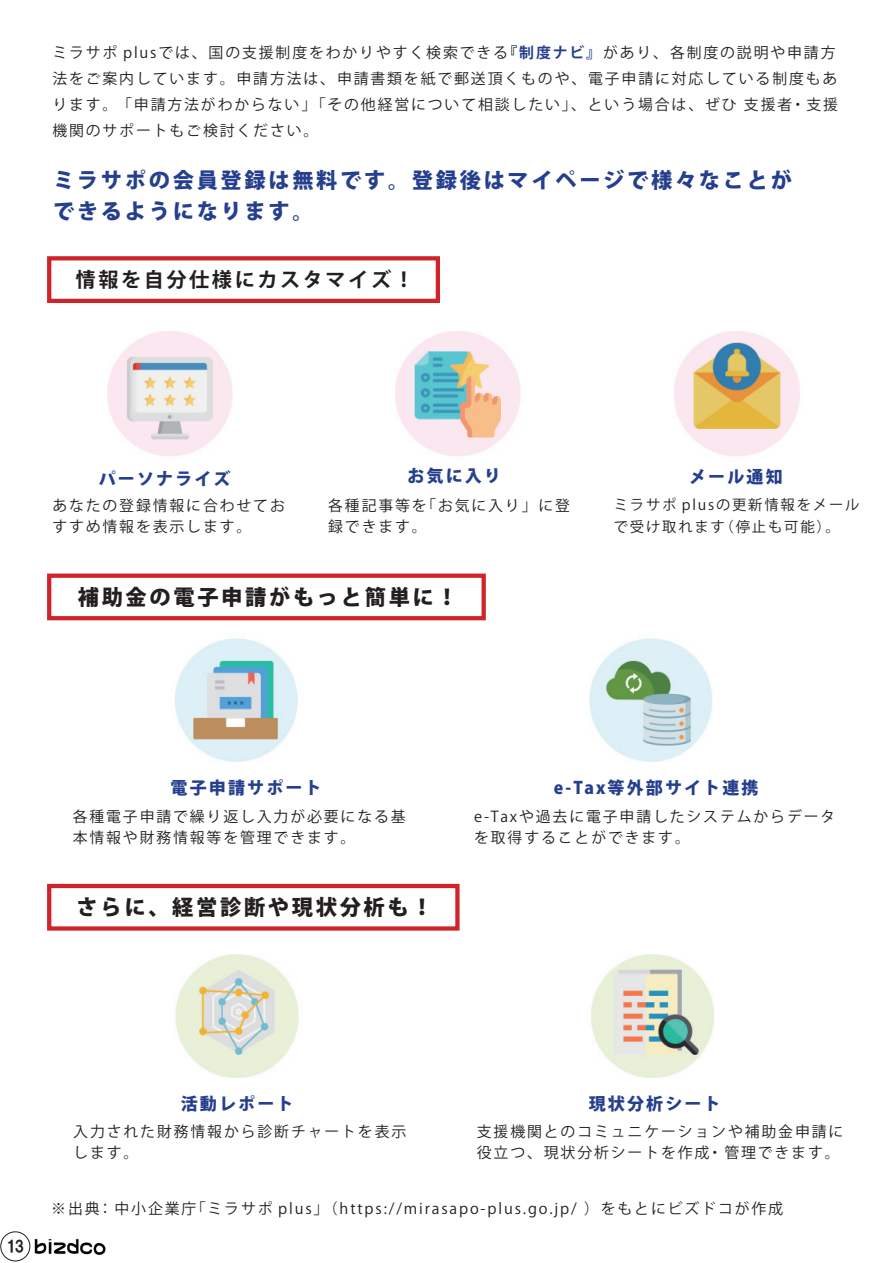
<style>
.page{position:relative;width:893px;height:1263px;background:#fff}
.page>*{position:absolute;margin:0;border:0;box-sizing:border-box;transform-origin:0 0}
.t1{font:800 21.3px/30.9px "Koz Go Pr 6 N";letter-spacing:.125em;color:#253f8e}
.t2{font:800 21.3px "Koz Go Pr 6 N";letter-spacing:.125em;color:#231f20}
.t3{font:700 20.25px "Koz Go Pr 6 N";letter-spacing:.125em;color:#231f20}
.t4{font:800 16.95px "Koz Go Pr 6 N";letter-spacing:.125em;color:#253f8e}
.t5{font:15.9px "HGP Soei Kakugothic UB";color:#231f20}
.t6{font:14.85px/21.3px "Koz Go Pr 6 N";letter-spacing:.125em;color:#231f20}
.t7{font:14.4px/21.3px "Koz Go Pr 6 N";letter-spacing:.125em;color:#231f20}
.s1{font-weight:700}
.s2{font-weight:700;color:#253f8e}
</style>
<div class="page">
<div style="left:1px;top:1231px;width:29px;height:30px;border:1px solid #231f20;border-radius:50%"></div>
<img style="left:34px;top:1239px;width:72px;height:16px">
<div style="left:47px;top:256px;width:393px;height:47px;border:4px solid #d1232a"></div>
<img style="left:107px;top:331px;width:126px;height:125px">
<img style="left:175px;top:638px;width:538px;height:124px">
<img style="left:175px;top:954px;width:539px;height:124px">
<img style="left:395px;top:331px;width:126px;height:125px">
<img style="left:674px;top:331px;width:126px;height:125px">
<div style="left:47px;top:573px;width:439px;height:47px;border:4px solid #d1232a"></div>
<div style="left:47px;top:884px;width:413px;height:47px;border:4px solid #d1232a"></div>
<p class="t6" style="left:503px;top:42px;width:334px"><span class="s1">『</span><span class="s2">制度ナビ』</span>があり、各制度の説明や申請方</p>
<p class="t6" style="left:52px;top:42px;width:457px">ミラサポ plusでは、国の支援制度をわかりやすく検索できる</p>
<p class="t6" style="left:52px;top:68px;width:787px">法をご案内しています。申請方法は、申請書類を紙で郵送頂くものや、電子申請に対応している制度もあ</p>
<p class="t6" style="left:744px;top:94px;width:96px">支援者・支援</p>
<p class="t6" style="left:52px;top:92px;width:686px;line-height:26.1px">ります。「申請方法がわからない」「その他経営について相談したい」、という場合は、ぜひ機関のサポートもご検討ください。</p>
<h1 class="t1" style="left:53px;top:165px;width:740px">ミラサポの会員登録は無料です。登録後はマイページで様々なことができるようになります。</h1>
<h2 class="t3" style="left:76px;top:268px;width:340px">情報を自分仕様にカスタマイズ!</h2>
<p class="t4" style="left:407px;top:466px;width:95px">お気に入り</p>
<p class="t4" style="left:689px;top:468px;width:95px">メール通知</p>
<p class="t4" style="left:99px;top:469px;width:133px">パーソナライズ</p>
<p class="t6" style="left:52px;top:495px;width:234px">あなたの登録情報に合わせておすすめ情報を表示します。</p>
<p class="t6" style="left:421px;top:495px;width:150px">「お気に入り」に登</p>
<p class="t6" style="left:328px;top:495px;width:100px">各種記事等を録できます。</p>
<p class="t7" style="left:825px;top:495px;width:36px;text-indent:-212px">ミラサポ plusの更新情報をメール。</p>
<p class="t7" style="left:720px;top:516px;width:113px">（停止も可能(</p>
<p class="t7" style="left:614px;top:516px;width:113px">で受け取れます</p>
<h1 class="t2" style="left:78px;top:585px;width:382px">補助金の電子申請がもっと簡単に!</h1>
<p class="t4" style="left:171px;top:778px;width:152px">電子申請サポート</p>
<p class="t6" style="left:73px;top:806px;width:334px">各種電子申請で繰り返し入力が必要になる基本情報や財務情報等を管理できます。</p>
<h1 class="t2" style="left:77px;top:895px;width:358px">さらに、経営診断や現状分析も!</h1>
<p class="t4" style="left:554px;top:778px;width:206px">e-Tax等外部サイト連携</p>
<p class="t6" style="left:474px;top:806px;width:363px">e-Taxや過去に電子申請したシステムからデータを取得することができます。</p>
<p class="t5" style="left:6px;top:1239px;width:20px">13</p>
<p class="t4" style="left:181px;top:1094px;width:114px">活動レポート</p>
<p class="t6" style="left:73px;top:1121px;width:334px">入力された財務情報から診断チャートを表示します。</p>
<p class="t4" style="left:589px;top:1094px;width:133px">現状分析シート</p>
<p class="t6" style="left:477px;top:1121px;width:368px">支援機関とのコミュニケーションや補助金申請に役立つ、現状分析シートを作成・管理できます。</p>
<p class="t6" style="left:584px;top:1198px;width:201px">）をもとにビズドコが作成</p>
<p class="t6" style="left:191px;top:1198px;width:388px">「ミラサポ p ul s 」（ h pt t m// : s ar i as p o p- ul g. s o pj . /</p>
<p class="t6" style="left:51px;top:1198px;width:147px">※出典：中小企業庁</p>
</div>
